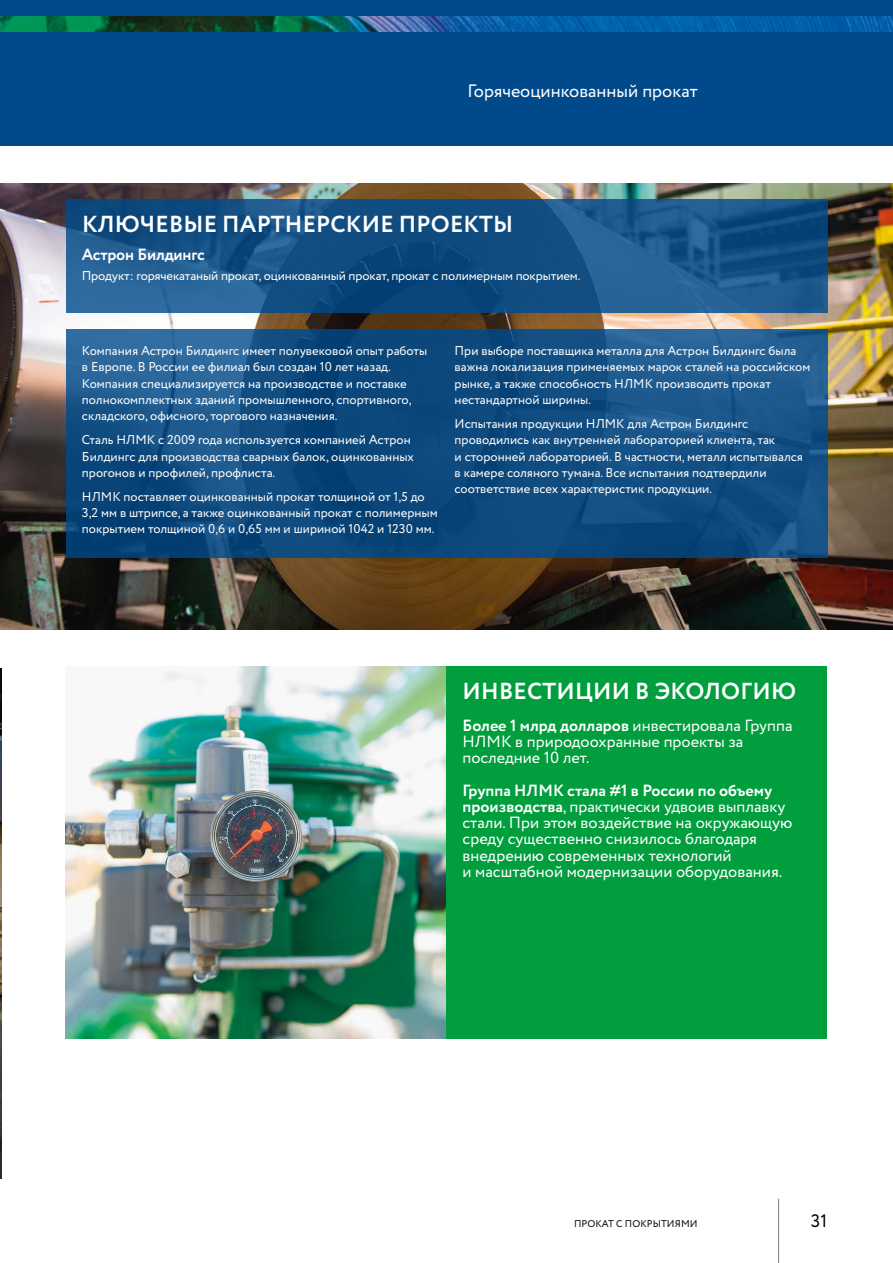
<style>
.page{position:relative;width:893px;height:1263px;background:#fff}
.page>*{position:absolute;margin:0;border:0;box-sizing:border-box;transform-origin:0 0}
.t1{font:700 23.1px "Circe";letter-spacing:.01em;color:#fff}
.t2{font:18px "Circe";color:#fff}
.t3{font:18px "Circe";color:#000}
.t4{font:16.2px/16.2px "Circe";color:#fff}
.t5{font:700 16.2px "Circe";letter-spacing:-.01em;color:#fff}
.t6{font:12.75px/16.2px "Circe";color:#fff}
.t7{font:9.75px "Circe";letter-spacing:.01em;color:#000}
.s1{font-weight:700}
</style>
<div class="page">
<img style="left:1px;top:16px;width:892px;height:16px">
<div style="left:0;top:32px;width:893px;height:114px;background:#004a8b"></div>
<div style="left:0;top:0;width:893px;height:16px;background:#004a8b"></div>
<hr style="left:0;top:0;width:1px;height:146px;background:#2d3a3a">
<hr style="left:0;top:32px;width:1px;height:114px;background:#004a8b">
<hr style="left:778px;top:1199px;width:1px;height:64px;background:#7c7b7b">
<img style="left:0;top:669px;width:1px;height:510px">
<img style="left:0;top:183px;width:893px;height:447px">
<svg style="left:66px;top:329px;width:761px;height:228px;background:#134e82"></svg>
<svg style="left:66px;top:200px;width:761px;height:113px;background:#185387"></svg>
<img style="left:66px;top:666px;width:380px;height:373px">
<div style="left:446px;top:666px;width:381px;height:373px;background:#009e3d"></div>
<h2 class="t2" style="left:467px;top:79px;width:232px">Горячеоцинкованный прокат</h2>
<h1 class="t1" style="left:82px;top:209px;width:433px">КЛЮЧЕВЫЕ ПАРТНЕРСКИЕ ПРОЕКТЫ</h1>
<p class="t5" style="left:82px;top:243px;width:125px">Астрон Билдингс</p>
<p class="t6" style="left:82px;top:268px;width:500px">Продукт: горячекатаный прокат, оцинкованный прокат, прокат с полимерным покрытием.</p>
<p class="t6" style="left:82px;top:343px;width:347px">Компания Астрон Билдингс имеет полувековой опыт работы в Европе. В России ее филиал был создан 10 лет назад.<br>Компания специализируется на производстве и поставке полнокомплектных зданий промышленного, спортивного, складского, офисного, торгового назначения.</p>
<p class="t6" style="left:82px;top:432px;width:334px">Сталь НЛМК с 2009 года используется компанией Астрон<br>Билдингс для производства сварных балок, оцинкованных прогонов и профилей, профлиста.</p>
<p class="t6" style="left:82px;top:489px;width:357px">НЛМК поставляет оцинкованный прокат толщиной от 1,5 до<br>3,2 мм в штрипсе, а также оцинкованный прокат с полимерным покрытием толщиной 0,6 и 0,65 мм и шириной 1042 и 1230 мм.</p>
<p class="t6" style="left:455px;top:343px;width:357px">При выборе поставщика металла для Астрон Билдингс была важна локализация применяемых марок сталей на российском рынке, а также способность НЛМК производить прокат нестандартной ширины.</p>
<p class="t6" style="left:455px;top:416px;width:350px">Испытания продукции НЛМК для Астрон Билдингс проводились как внутренней лабораторией клиента, так<br>и сторонней лабораторией. В частности, металл испытывался в камере соляного тумана. Все испытания подтвердили соответствие всех характеристик продукции.</p>
<h1 class="t1" style="left:463px;top:675px;width:335px">ИНВЕСТИЦИИ В ЭКОЛОГИЮ</h1>
<p class="t4" style="left:462px;top:718px;width:331px"><span class="s1">Более 1 млрд долларов</span> инвестировала Группа<br>НЛМК в природоохранные проекты за последние 10 лет.</p>
<p class="t4" style="left:462px;top:783px;width:331px"><span class="s1">Группа НЛМК стала #1 в России по объему производства</span>, практически удвоив выплавку стали. При этом воздействие на окружающую среду существенно снизилось благодаря внедрению современных технологий<br>и масштабной модернизации оборудования.</p>
<p class="t7" style="left:574px;top:1217px;width:125px">ПРОКАТ С ПОКРЫТИЯМИ</p>
<h2 class="t3" style="left:811px;top:1209px;width:18px">31</h2>
</div>
